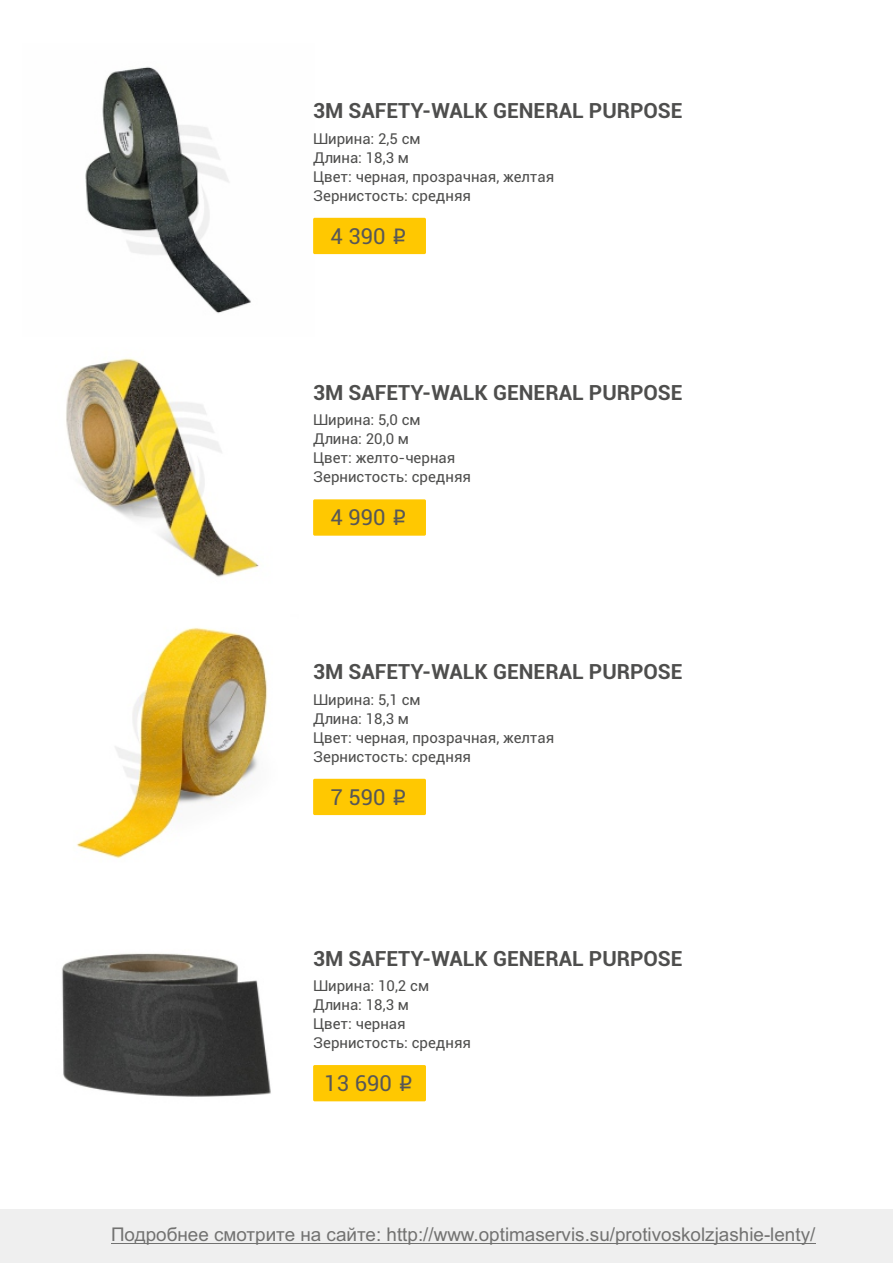
<style>
.page{position:relative;width:893px;height:1263px;background:#fff}
.page>*{position:absolute;margin:0;border:0;box-sizing:border-box;transform-origin:0 0}
.t1{font:22.05px "Roboto";color:#575757}
.t2{font:700 21px "Roboto";color:#4e4e4d}
.t3{font:18.9px "Arial";color:#727271}
.t4{font:15px/19px "Roboto";color:#4e4e4d}
.s1{font-family:"ALS Rubl"}
</style>
<div class="page">
<img style="left:76px;top:627px;width:192px;height:232px">
<img style="left:62px;top:953px;width:209px;height:144px">
<img style="left:66px;top:358px;width:193px;height:219px">
<img style="left:85px;top:66px;width:166px;height:248px">
<div style="left:313px;top:218px;width:113px;height:36px;background:#ffc801;border-radius:2px"></div>
<div style="left:313px;top:499px;width:113px;height:37px;background:#ffc801;border-radius:2px"></div>
<div style="left:313px;top:779px;width:113px;height:36px;background:#ffc801;border-radius:2px"></div>
<div style="left:313px;top:1065px;width:113px;height:36px;background:#ffc801;border-radius:2px"></div>
<div style="left:0;top:1209px;width:893px;height:54px;background:#efefef"></div>
<hr style="left:111px;top:1243px;width:704px;height:1px;background:#727271">
<h2 class="t2" style="left:313px;top:102px;width:371px">3M SAFETY-WALK GENERAL PURPOSE</h2>
<p class="t4" style="left:313px;top:130px;width:243px">Ширина: 2,5 см<br>Длина: 18,3 м<br>Цвет: черная, прозрачная, желтая<br>Зернистость: средняя</p>
<h1 class="t1" style="left:330px;top:227px;width:78px">4 390 <span class="s1">i</span></h1>
<h2 class="t2" style="left:313px;top:384px;width:371px">3M SAFETY-WALK GENERAL PURPOSE</h2>
<p class="t4" style="left:313px;top:412px;width:159px">Ширина: 5,0 см<br>Длина: 20,0 м<br>Цвет: желто-черная<br>Зернистость: средняя</p>
<h1 class="t1" style="left:330px;top:509px;width:78px">4 990 <span class="s1">i</span></h1>
<h2 class="t2" style="left:313px;top:663px;width:371px">3M SAFETY-WALK GENERAL PURPOSE</h2>
<p class="t4" style="left:313px;top:691px;width:243px">Ширина: 5,1 см<br>Длина: 18,3 м<br>Цвет: черная, прозрачная, желтая<br>Зернистость: средняя</p>
<h1 class="t1" style="left:330px;top:788px;width:78px">7 590 <span class="s1">i</span></h1>
<h2 class="t2" style="left:313px;top:950px;width:371px">3M SAFETY-WALK GENERAL PURPOSE</h2>
<p class="t4" style="left:313px;top:977px;width:159px">Ширина: 10,2 см<br>Длина: 18,3 м<br>Цвет: черная<br>Зернистость: средняя</p>
<h1 class="t1" style="left:324px;top:1074px;width:90px">13 690 <span class="s1">i</span></h1>
<p class="t3" style="left:111px;top:1227px;width:706px">Подробнее смотрите на сайте: http://www.optimaservis.su/protivoskolzjashie-lenty/</p>
</div>
